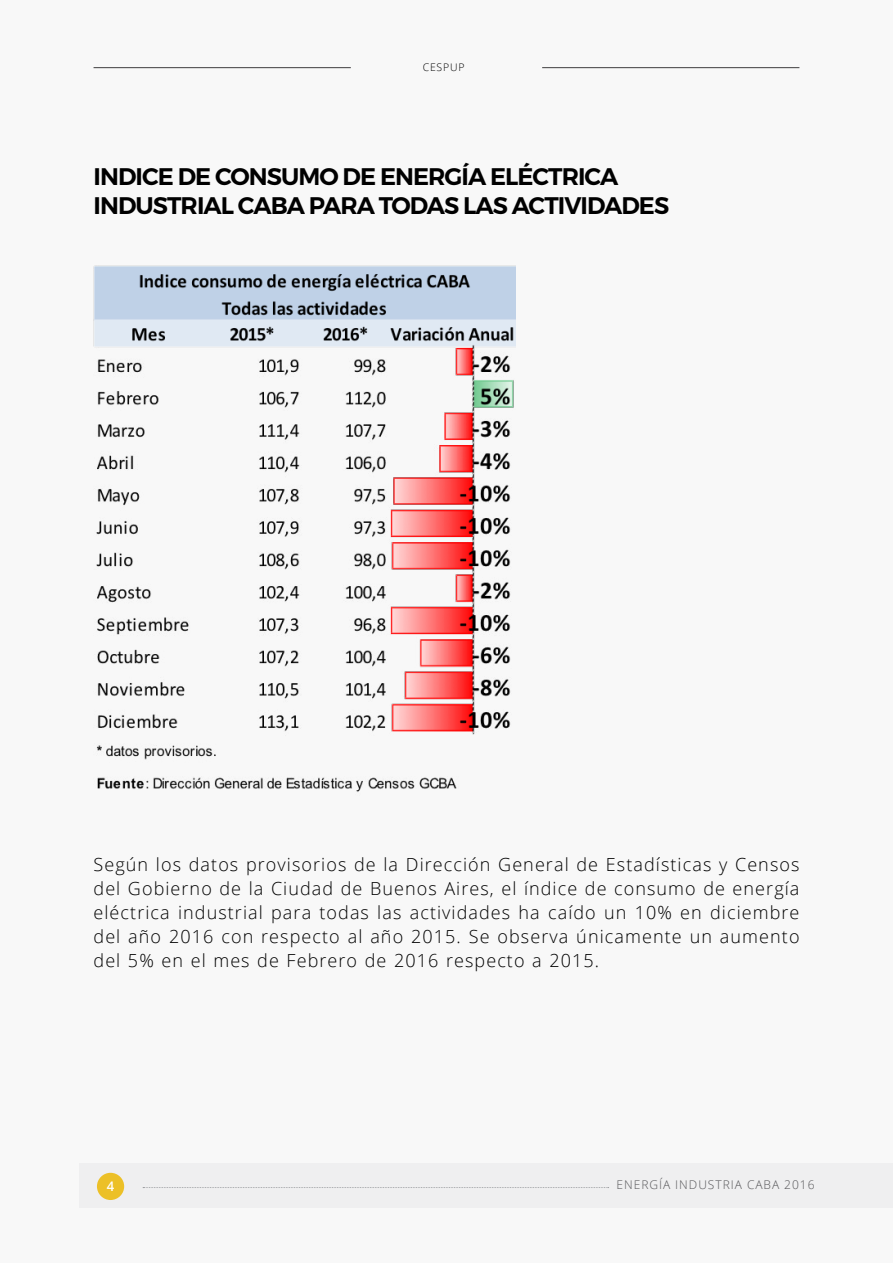
<style>
.page{position:relative;width:893px;height:1263px;background:#f8f8f8}
.page>*{position:absolute;margin:0;border:0;box-sizing:border-box;transform-origin:0 0}
.t1{font:600 24px/28.8px "Montserrat";letter-spacing:-.04em;color:#000}
.t2{font:300 18px/24px "Open Sans";letter-spacing:.06em;color:#000;text-align:justify}
.t3{font:600 13.2px "Open Sans";color:#fff}
.t4{font:300 12px "Open Sans";letter-spacing:.08em;color:#565659}
.t5{font:300 10.5px "Open Sans";letter-spacing:.08em;color:#000}
</style>
<div class="page">
<img style="left:94px;top:266px;width:422px;height:526px">
<div style="left:79px;top:1163px;width:814px;height:45px;background:#efeff0"></div>
<div style="left:97px;top:1173px;width:27px;height:27px;background:#ecc027;border-radius:50%"></div>
<hr style="left:94px;top:67px;width:257px;height:1px;background:#3d3c3e">
<hr style="left:542px;top:67px;width:257px;height:1px;background:#3d3c3e">
<svg style="left:143px;top:1187px;width:466px;height:1px"></svg>
<p class="t5" style="left:423px;top:60px;width:43px">CESPUP</p>
<h1 class="t1" style="left:94px;top:162px;width:577px">INDICE DE CONSUMO DE ENERGÍA ELÉCTRICA<br>INDUSTRIAL CABA PARA TODAS LAS ACTIVIDADES</h1>
<p class="t2" style="left:94px;top:852px;width:707px">Según los datos provisorios de la Dirección General de Estadísticas y Censos del Gobierno de la Ciudad de Buenos Aires, el índice de consumo de energía eléctrica industrial para todas las actividades ha caído un 10% en diciembre del año 2016 con respecto al año 2015. Se observa únicamente un aumento del 5% en el mes de Febrero de 2016 respecto a 2015.</p>
<p class="t3" style="left:107px;top:1177px;width:9px">4</p>
<p class="t4" style="left:617px;top:1177px;width:199px">ENERGÍA INDUSTRIA CABA 2016</p>
</div>
